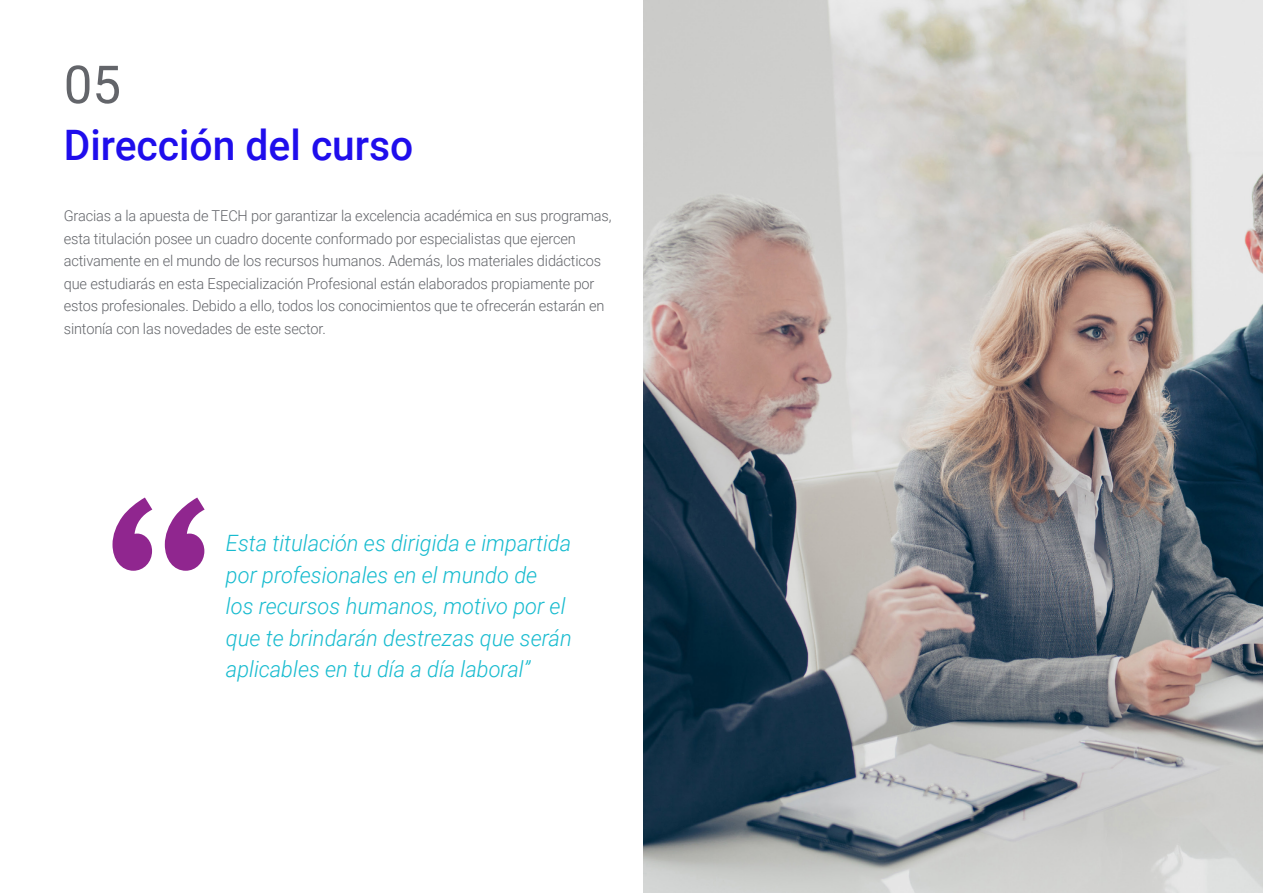
<style>
.page{position:relative;width:1263px;height:893px;background:#fff}
.page>*{position:absolute;margin:0;border:0;box-sizing:border-box;transform-origin:0 0}
.t1{font:52.5px "Roboto";color:#63656a}
.Portadilla{font:500 42px "Roboto";color:#1f0dec}
.Destacados{font:italic 300 22.5px/31.5px "Roboto";color:#17bbcf}
.Texto_Plano{font:300 15px/22.5px "Roboto";letter-spacing:-.01em;color:#63656a}
</style>
<div class="page">
<svg style="left:112px;top:497px;width:93px;height:74px"></svg>
<img style="left:643px;top:0;width:620px;height:893px">
<p class="t1" style="left:64px;top:48px;width:59px">05</p>
<p class="Portadilla" style="left:64px;top:115px;width:351px">Dirección del curso</p>
<p class="Texto_Plano" style="left:64px;top:204px;width:549px">Gracias a la apuesta de TECH por garantizar la excelencia académica en sus programas, esta titulación posee un cuadro docente conformado por especialistas que ejercen activamente en el mundo de los recursos humanos. Además, los materiales didácticos que estudiarás en esta Especialización Profesional están elaborados propiamente por estos profesionales. Debido a ello, todos los conocimientos que te ofrecerán estarán en sintonía con las novedades de este sector.</p>
<p class="Destacados" style="left:226px;top:526px;width:347px">Esta titulación es dirigida e impartida por profesionales en el mundo de<br>los recursos humanos, motivo por el que te brindarán destrezas que serán aplicables en tu día a día laboral”</p>
</div>
